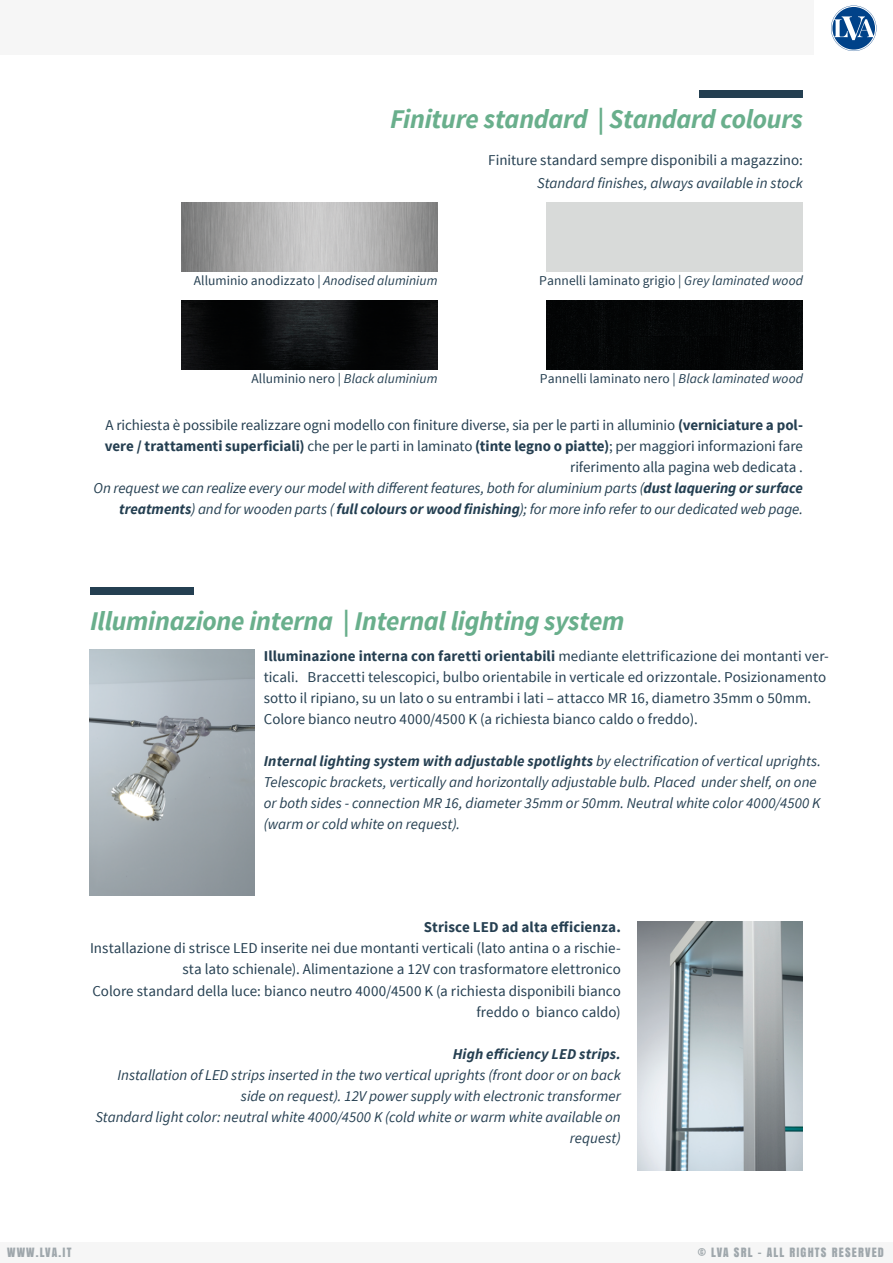
<style>
.page{position:relative;width:893px;height:1263px;background:#fff}
.page>*{position:absolute;margin:0;border:0;box-sizing:border-box;transform-origin:0 0}
.t1{font:italic 700 27px "Source Sans Pro";letter-spacing:-.01em;color:#69af8c}
.t2{font:15px/21px "Source Sans Pro";color:#253f51;text-align:right}
.t3{font:italic 15px/21px "Source Sans Pro";color:#253f51}
.t4{font:italic 15px "Source Sans Pro";color:#243f51}
.t5{font:700 15px "Source Sans Pro";letter-spacing:.005em;color:#253f51}
.t6{font:italic 700 15px "Source Sans Pro";letter-spacing:.01em;color:#253f51}
.t7{font:13.5px "Source Sans Pro";color:#253f51}
.t8{font:12px "Anton";letter-spacing:.1em;color:#9fa7ac}
.s1{font-style:italic;color:#243f51}
.s2{font-weight:700}
.s3{font-weight:700;font-style:italic;color:#243f51}
</style>
<div class="page">
<div style="left:0;top:0;width:814px;height:55px;background:#f6f6f6"></div>
<div style="left:0;top:1242px;width:893px;height:21px;background:#f6f6f6"></div>
<svg style="left:831px;top:6px;width:45px;height:45px"></svg>
<div style="left:699px;top:90px;width:104px;height:7px;background:#243f51"></div>
<img style="left:181px;top:202px;width:256px;height:69px">
<div style="left:547px;top:301px;width:256px;height:69px;background:#040606"></div>
<img style="left:181px;top:301px;width:256px;height:69px">
<div style="left:90px;top:587px;width:104px;height:7px;background:#243f51"></div>
<img style="left:90px;top:649px;width:165px;height:246px">
<img style="left:638px;top:921px;width:165px;height:250px">
<h1 class="t1" style="left:390px;top:101px;width:414px">Finiture standard | Standard colours</h1>
<p class="t2" style="left:488px;top:150px;width:316px">Finiture standard sempre disponibili a magazzino:</p>
<p class="t4" style="left:537px;top:173px;width:267px">Standard finishes, always available in stock</p>
<p class="t7" style="left:194px;top:272px;width:245px">Alluminio anodizzato | <span class="s1">Anodised aluminium</span></p>
<p class="t7" style="left:539px;top:272px;width:265px">Pannelli laminato grigio | <span class="s1">Grey laminated wood</span></p>
<p class="t7" style="left:251px;top:370px;width:188px">Alluminio nero | <span class="s1">Black aluminium</span></p>
<p class="t7" style="left:540px;top:370px;width:264px">Pannelli laminato nero | <span class="s1">Black laminated wood</span></p>
<p class="t2" style="left:94px;top:414px;width:711px">A richiesta è possibile realizzare ogni modello con finiture diverse, sia per le parti in alluminio <span class="s2">(verniciature a pol&shy;vere / trattamenti superficiali)</span> che per le parti in laminato <span class="s2">(tinte legno o piatte)</span>; per maggiori informazioni fare riferimento alla pagina web dedicata .<br><span class="s1">On request we can realize every our model with different features, both for aluminium parts (</span><span class="s3">dust laquering or surface treatments</span><span class="s1">) and for wooden parts (</span> <span class="s3">full colours or wood finishing</span><span class="s1">); for more info refer to our dedicated web page.</span></p>
<h1 class="t1" style="left:90px;top:604px;width:536px">Illuminazione interna | Internal lighting system</h1>
<p class="t2" style="left:264px;top:645px;width:566px;text-align:left"><span class="s2">Illuminazione interna con faretti orientabili</span> mediante elettrificazione dei montanti ver&shy;ticali. Braccetti telescopici, bulbo orientabile in verticale ed orizzontale. Posizionamento sotto il ripiano, su un lato o su entrambi i lati – attacco MR 16, diametro 35mm o 50mm.<br>Colore bianco neutro 4000/4500 K (a richiesta bianco caldo o freddo).</p>
<p class="t3" style="left:264px;top:750px;width:559px"><span class="s2">Internal lighting system with adjustable spotlights</span> by electrification of vertical uprights.<br>Telescopic brackets, vertically and horizontally adjustable bulb. Placed under shelf, on one or both sides - connection MR 16, diameter 35mm or 50mm. Neutral white color 4000/4500 K (warm or cold white on request).</p>
<p class="t5" style="left:424px;top:918px;width:199px">Strisce LED ad alta efficienza.</p>
<p class="t2" style="left:90px;top:938px;width:532px">Installazione di strisce LED inserite nei due montanti verticali (lato antina o a rischie&shy;sta lato schienale). Alimentazione a 12V con trasformatore elettronico<br>Colore standard della luce: bianco neutro 4000/4500 K (a richiesta disponibili bianco freddo o bianco caldo)</p>
<p class="t6" style="left:453px;top:1044px;width:170px">High efficiency LED strips.</p>
<p class="t3" style="left:95px;top:1064px;width:527px;text-align:right">Installation of LED strips inserted in the two vertical uprights (front door or on back side on request). 12V power supply with electronic transformer<br>Standard light color: neutral white 4000/4500 K (cold white or warm white available on request)</p>
<p class="t8" style="left:7px;top:1243px;width:66px">WWW.LVA.IT</p>
<p class="t8" style="left:698px;top:1243px;width:188px">© LVA SRL - ALL RIGHTS RESERVED</p>
</div>
